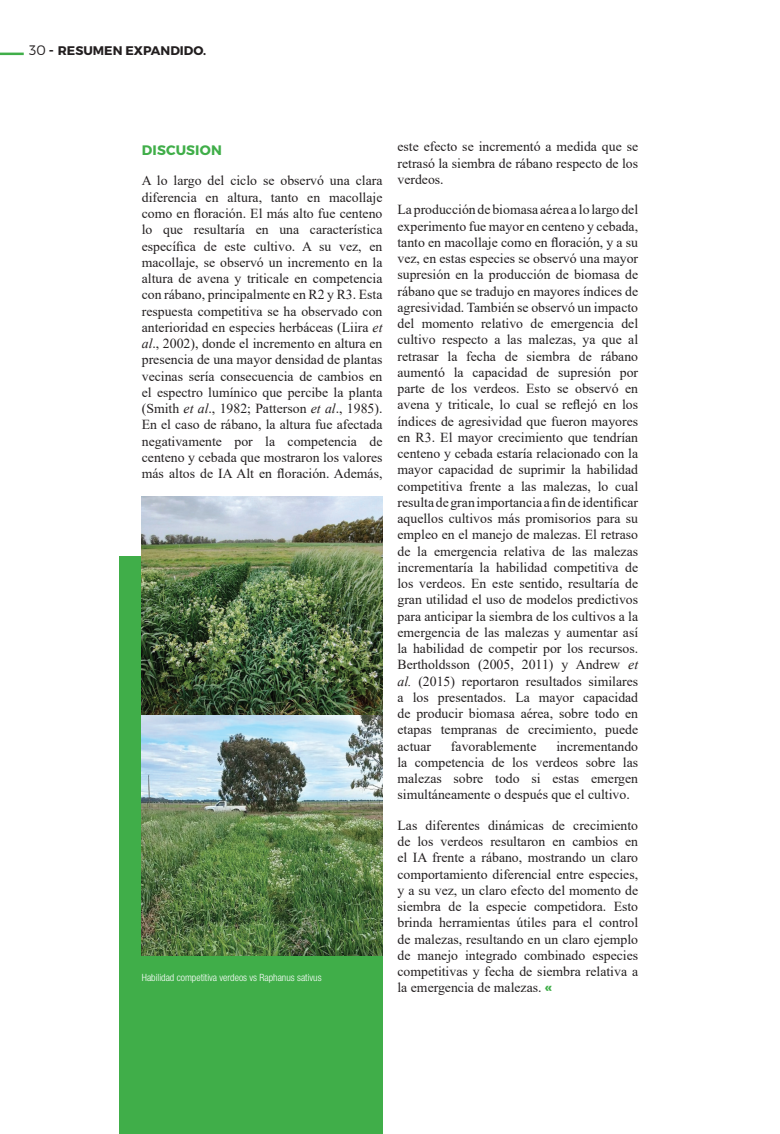
<style>
.page{position:relative;width:780px;height:1134px;background:#fff}
.page>*{position:absolute;margin:0;border:0;box-sizing:border-box;transform-origin:0 0}
.t1{font:13.75px/16.2px "Times New Roman";color:#231f20;text-align:justify}
.t2{font:700 13.75px "Montserrat";letter-spacing:.01em;color:#40ae49}
.t3{font:700 12.5px "Montserrat";color:#231f20}
.t4{font:300 condensed 10px "Helvetica Neue LT Std";color:#fff}
.s1{font-weight:300;font-size:13.75px}
.s2{font-size:13.75px}
.s3{font-style:italic}
.s4{font-family:"Montserrat";font-weight:700;color:#40ae49}
</style>
<div class="page">
<div style="left:119px;top:557px;width:263px;height:577px;background:#40ae49"></div>
<img style="left:142px;top:496px;width:240px;height:219px">
<img style="left:142px;top:715px;width:240px;height:241px">
<hr style="left:0;top:53px;width:24px;height:2px;background:#40ae49">
<p class="t3" style="left:29px;top:43px;width:178px"><span class="s1">30</span> <span class="s2">-</span> RESUMEN EXPANDIDO.</p>
<p class="t2" style="left:142px;top:142px;width:81px">DISCUSION</p>
<p class="t1" style="left:142px;top:172px;width:242px">A lo largo del ciclo se observó una clara diferencia en altura, tanto en macollaje como en floración. El más alto fue centeno lo que resultaría en una característica específica de este cultivo. A su vez, en macollaje, se observó un incremento en la altura de avena y triticale en competencia con rábano, principalmente en R2 y R3. Esta respuesta competitiva se ha observado con anterioridad en especies herbáceas (Liira <span class="s3">et al</span>., 2002), donde el incremento en altura en presencia de una mayor densidad de plantas vecinas sería consecuencia de cambios en el espectro lumínico que percibe la planta (Smith <span class="s3">et al</span>., 1982; Patterson <span class="s3">et al</span>., 1985).<br>En el caso de rábano, la altura fue afectada negativamente por la competencia de centeno y cebada que mostraron los valores más altos de IA Alt en floración. Además,</p>
<p class="t4" style="left:142px;top:972px;width:181px">Habilidad competitiva verdeos vs Raphanus sativus</p>
<p class="t1" style="left:397px;top:138px;width:242px">este efecto se incrementó a medida que se retrasó la siembra de rábano respecto de los verdeos.</p>
<p class="t1" style="left:397px;top:201px;width:242px">La producción de biomasa aérea a lo largo del experimento fue mayor en centeno y cebada, tanto en macollaje como en floración, y a su vez, en estas especies se observó una mayor supresión en la producción de biomasa de rábano que se tradujo en mayores índices de agresividad. También se observó un impacto del momento relativo de emergencia del cultivo respecto a las malezas, ya que al retrasar la fecha de siembra de rábano aumentó la capacidad de supresión por parte de los verdeos. Esto se observó en avena y triticale, lo cual se reflejó en los índices de agresividad que fueron mayores en R3. El mayor crecimiento que tendrían centeno y cebada estaría relacionado con la mayor capacidad de suprimir la habilidad competitiva frente a las malezas, lo cual resulta de gran importancia a fin de identificar aquellos cultivos más promisorios para su empleo en el manejo de malezas. El retraso de la emergencia relativa de las malezas incrementaría la habilidad competitiva de los verdeos. En este sentido, resultaría de gran utilidad el uso de modelos predictivos para anticipar la siembra de los cultivos a la emergencia de las malezas y aumentar así la habilidad de competir por los recursos.<br>Bertholdsson (2005, 2011) y Andrew <span class="s3">et al.</span> (2015) reportaron resultados similares a los presentados. La mayor capacidad de producir biomasa aérea, sobre todo en etapas tempranas de crecimiento, puede actuar</p>
<p class="t1" style="left:397px;top:737px;width:242px;text-indent:159px">incrementando la competencia de los verdeos sobre las malezas sobre todo si estas emergen simultáneamente o después que el cultivo.</p>
<p class="t1" style="left:397px;top:817px;width:242px">Las diferentes dinámicas de crecimiento de los verdeos resultaron en cambios en el IA frente a rábano, mostrando un claro comportamiento diferencial entre especies, y a su vez, un claro efecto del momento de siembra de la especie competidora. Esto brinda herramientas útiles para el control de malezas, resultando en un claro ejemplo de manejo integrado combinado especies competitivas y fecha de siembra relativa a la emergencia de malezas. <span class="s4">«</span></p>
<p class="t1" style="left:451px;top:737px;width:87px">favorablemente</p>
</div>
